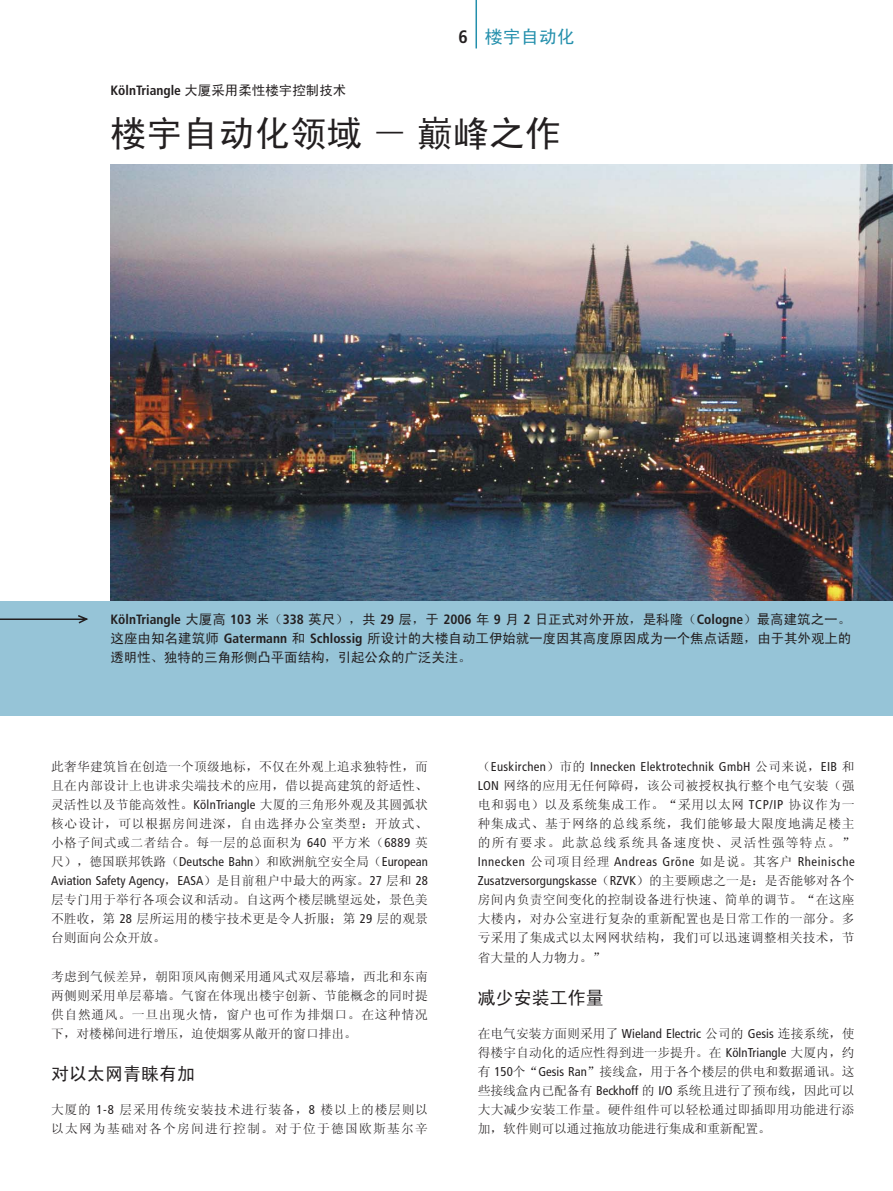
<style>
.page{position:relative;width:893px;height:1191px;background:#fff}
.page>*{position:absolute;margin:0;border:0;box-sizing:border-box;transform-origin:0 0}
.t1{font:36px "Sim Hei";color:#231f20}
.t2{font:18px "Sim Hei";color:#231f20}
.t3{font:18px "Sim Hei";color:#238fac}
.t4{font:13.5px/19px "Sim Hei";letter-spacing:-.01em;color:#231f20;text-align:justify}
.t5{font:700 condensed 13.5px "Frutiger";color:#231f20}
.t6{font:12.75px/19px "Sim Sun";letter-spacing:.02em;color:#231f20;text-align:justify}
.t7{font:condensed 12.75px/19px "Frutiger";letter-spacing:.03em;color:#231f20}
.t8{font:12.75px/19px "Sim Sun";letter-spacing:.1em;color:#231f20}
.t9{font:condensed 12.75px "Frutiger";color:#231f20}
.s1{font-family:"Frutiger";font-weight:700;font-stretch:condensed;color:#231f20}
.s2{font-family:"Sim Hei";font-weight:400;font-stretch:normal}
.s3{font-family:"Frutiger";font-weight:700;font-stretch:condensed}
.s4{font-family:"Frutiger";font-stretch:condensed}
.s5{font-family:"Sim Sun";font-stretch:normal}
</style>
<div class="page">
<img style="left:111px;top:164px;width:782px;height:437px">
<div style="left:0;top:601px;width:893px;height:114px;background:#96c4d7"></div>
<hr style="left:475px;top:0;width:2px;height:48px;background:#238fac">
<svg style="left:0;top:615px;width:88px;height:9px"></svg>
<h2 class="t3" style="left:458px;top:27px;width:118px"><span class="s1">6</span> 楼宇自动化</h2>
<p class="t5" style="left:111px;top:84px;width:237px">KölnTriangle <span class="s2">大厦采用柔性楼宇控制技术</span></p>
<h1 class="t1" style="left:111px;top:115px;width:452px">楼宇自动化领域－巅峰之作</h1>
<p class="t4" style="left:111px;top:609px;width:742px"><span class="s3">KölnTriangle</span> 大厦高 <span class="s3">103</span> 米（<span class="s3">338</span> 英尺），共 <span class="s3">29</span> 层，于 <span class="s3">2006</span> 年 <span class="s3">9</span> 月 <span class="s3">2</span> 日正式对外开放，是科隆（<span class="s3">Cologne</span>）最高建筑之一。这座由知名建筑师 <span class="s3">Gatermann</span> 和 <span class="s3">Schlossig</span> 所设计的大楼自动工伊始就一度因其高度原因成为一个焦点话题，由于其外观上的透明性、独特的三角形侧凸平面结构，引起公众的广泛关注。</p>
<p class="t6" style="left:51px;top:757px;width:379px">此奢华建筑旨在创造一个顶级地标，不仅在外观上追求独特性，而且在内部设计上也讲求尖端技术的应用，借以提高建筑的舒适性、灵活性以及节能高效性。<span class="s4">KölnTriangle</span> 大厦的三角形外观及其圆弧状核心设计，可以根据房间进深，自由选择办公室类型：开放式、小格子间式或二者结合。每一层的总面积为 <span class="s4">640</span> 平方米（<span class="s4">6889</span> 英尺），德国联邦铁路（<span class="s4">Deutsche Bahn</span>）和欧洲航空安全局（<span class="s4">European</span></p>
<p class="t9" style="left:51px;top:875px;width:378px">Aviation Safety Agency<span class="s5">，</span>EASA<span class="s5">）是目前租户中最大的两家。</span>27 <span class="s5">层和</span> 28</p>
<p class="t6" style="left:51px;top:890px;width:379px">层专门用于举行各项会议和活动。自这两个楼层眺望远处，景色美不胜收，第 <span class="s4">28</span> 层所运用的楼宇技术更是令人折服；第 <span class="s4">29</span> 层的观景台则面向公众开放。</p>
<p class="t6" style="left:51px;top:966px;width:379px">考虑到气候差异，朝阳顶风南侧采用通风式双层幕墙，西北和东南两侧则采用单层幕墙。气窗在体现出楼宇创新、节能概念的同时提供自然通风。一旦出现火情，窗户也可作为排烟口。在这种情况下，对楼梯间进行增压，迫使烟雾从敞开的窗口排出。</p>
<h2 class="t2" style="left:51px;top:1064px;width:145px">对以太网青睐有加</h2>
<p class="t8" style="left:51px;top:1099px;width:379px">大厦的 <span class="s4">1-8</span> 层采用传统安装技术进行装备，<span class="s4">8</span> 楼以上的楼层则以以太网为基础对各个房间进行控制。对于位于德国欧斯基尔辛</p>
<p class="t7" style="left:478px;top:758px;width:379px"><span class="s5">（</span>Euskirchen<span class="s5">）市的</span> Innecken Elektrotechnik GmbH <span class="s5">公司来说，</span>EIB <span class="s5">和</span></p>
<p class="t6" style="left:478px;top:776px;width:379px"><span class="s4">LON</span> 网络的应用无任何障碍，该公司被授权执行整个电气安装（强电和弱电）以及系统集成工作。“采用以太网 <span class="s4">TCP/IP</span> 协议作为一种集成式、基于网络的总线系统，我们能够最大限度地满足楼主的所有要求。此款总线系统具备速度快、灵活性强等特点。”</p>
<p class="t7" style="left:478px;top:853px;width:379px">Innecken <span class="s5">公司项目经理</span> Andreas Gröne <span class="s5">如是说。其客户</span> Rheinische<br>Zusatzversorgungskasse<span class="s5">（</span>RZVK<span class="s5">）的主要顾虑之一是：是否能够对各个</span></p>
<p class="t6" style="left:478px;top:890px;width:378px">房间内负责空间变化的控制设备进行快速、简单的调节。“在这座大楼内，对办公室进行复杂的重新配置也是日常工作的一部分。多亏采用了集成式以太网网状结构，我们可以迅速调整相关技术，节省大量的人力物力。”</p>
<h2 class="t2" style="left:478px;top:988px;width:127px">减少安装工作量</h2>
<p class="t6" style="left:478px;top:1023px;width:379px">在电气安装方面则采用了 <span class="s4">Wieland Electric</span> 公司的 <span class="s4">Gesis</span> 连接系统，使得楼宇自动化的适应性得到进一步提升。在 <span class="s4">KölnTriangle</span> 大厦内，约有 <span class="s4">150</span>个“<span class="s4">Gesis Ran</span>”接线盒，用于各个楼层的供电和数据通讯。这些接线盒内已配备有 <span class="s4">Beckhoff</span> 的 <span class="s4">I/O</span> 系统且进行了预布线，因此可以大大减少安装工作量。硬件组件可以轻松通过即插即用功能进行添加，软件则可以通过拖放功能进行集成和重新配置。</p>
</div>
